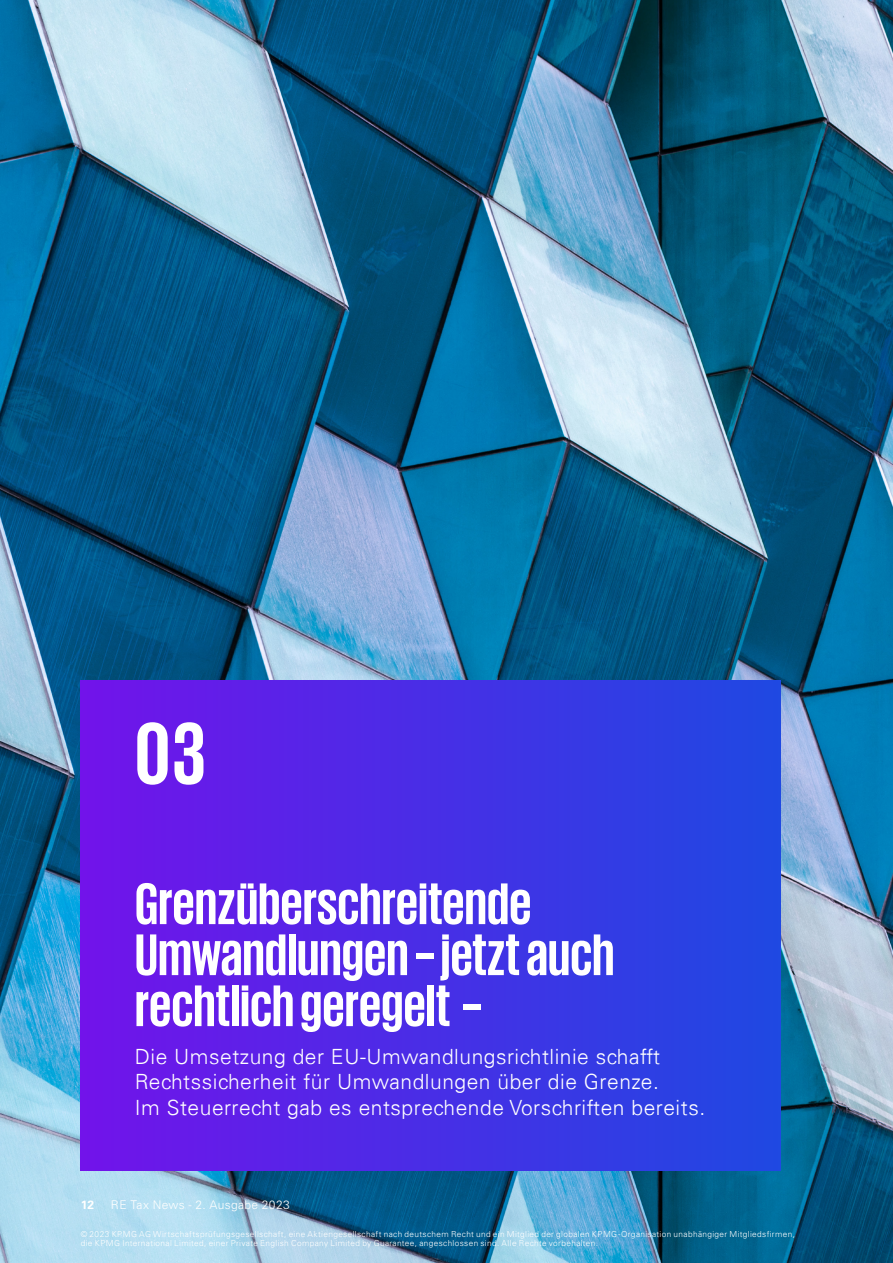
<style>
.page{position:relative;width:893px;height:1263px;background:#fff}
.page>*{position:absolute;margin:0;border:0;box-sizing:border-box;transform-origin:0 0}
.t1{font:700 90px "KPMG";color:#fff}
.t2{font:700 60px/51px "KPMG";color:#fff}
.t3{font:300 21px/25.2px "Univers 45";letter-spacing:.025em;color:#fff}
.t4{font:300 12px "Univers LT Std";letter-spacing:.03em;color:#fff}
.t5{font:700 12px "Univers LT Std";color:#fff}
.t6{font:300 8.25px/9px "Univers LT Std";letter-spacing:.045em;color:#fff}
</style>
<div class="page">
<img style="left:0;top:0;width:893px;height:1263px">
<div style="left:81px;top:680px;width:699px;height:490px;background:linear-gradient(to right,#7213ea,#1f49e2)"></div>
<h1 class="t1" style="left:135px;top:708px;width:73px">03</h1>
<h2 class="t2" style="left:135px;top:876px;width:481px">Grenzüberschreitende<br>Umwandlungen – jetzt auch rechtlich geregelt –</h2>
<h3 class="t3" style="left:135px;top:1044px;width:572px">Die Umsetzung der EU-Umwandlungsrichtlinie schafft<br>Rechtssicherheit für Umwandlungen über die Grenze.<br>Im Steuerrecht gab es entsprechende Vorschriften bereits.</h3>
<h3 class="t5" style="left:81px;top:1198px;width:15px">12</h3>
<h3 class="t4" style="left:111px;top:1197px;width:180px">RE Tax News - 2. Ausgabe 2023</h3>
<p class="t6" style="left:81px;top:1229px;width:716px">© 2023 KPMG AG Wirtschaftsprüfungsgesellschaft, eine Aktiengesellschaft nach deutschem Recht und ein Mitglied der globalen KPMG-Organisation unabhängiger Mitgliedsfirmen, die KPMG International Limited, einer Private English Company Limited by Guarantee, angeschlossen sind. Alle Rechte vorbehalten.</p>
</div>
